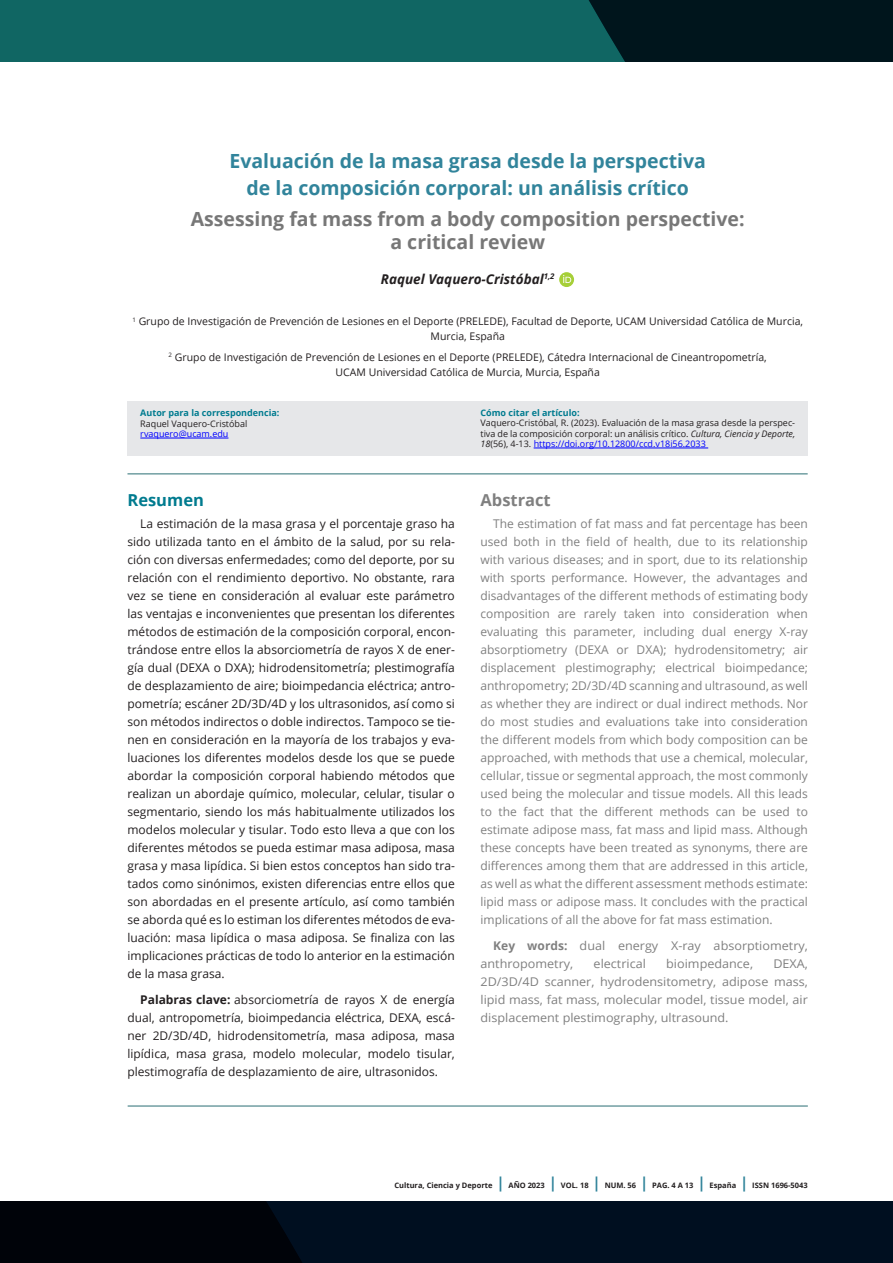
<style>
.page{position:relative;width:893px;height:1263px;background:#fff}
.page>*{position:absolute;margin:0;border:0;box-sizing:border-box;transform-origin:0 0}
.TITULO_ARTICULO_Cast{font:700 19.5px/27px "Open Sans";color:#31849b;text-align:center}
.TITULO_ARTICULO_Ingl{font:700 19.5px/22.5px "Open Sans";color:#777;text-align:center}
.subtitulo_H3{font:700 16.5px "Open Sans";color:#808080}
.subtitulo_H3-2{font:700 16.5px "Open Sans";color:#007b8f}
.autores{font:italic 700 13.5px "Open Sans";color:#231f20}
.Cuerpo_de_texto_P{font:12px/18px "Open Sans";color:#231f20;text-align:justify}
.Cuerpo_de_texto_P-2{font:12px/18px "Open Sans";color:#808080;text-align:justify}
.Cuerpo_de_texto_P-3{font:12px/18px "Open Sans";color:#808080;scale:1.05 1}
.Filiacion{font:10.5px/15px "Open Sans";color:#231f20;text-align:center}
.portada_regular{font:9px/10.5px "Open Sans";color:#231f20;text-align:justify}
.Portada_bold{font:700 9px "Open Sans";color:#007b8f}
.portada_regular-2{font:9px "Open Sans";color:#00f}
.maestras{font:700 7.5px "Open Sans";color:#231f20}
.s1{font-style:italic}
.s2{color:#00f}
.s3{font-weight:700}
.s4{font-size:15px;color:#31849b}
</style>
<div class="page">
<svg style="left:0;top:1201px;width:893px;height:62px;background:#000b18"></svg>
<div style="left:0;top:0;width:893px;height:62px;background:#106663"></div>
<div style="left:589px;top:0;width:304px;height:62px;background:#00151c"></div>
<div style="left:127px;top:402px;width:681px;height:54px;background:#e6e7e9"></div>
<hr style="left:127px;top:473px;width:681px;height:1px;background:#2a6e73">
<hr style="left:128px;top:1106px;width:680px;height:1px;background:#2a6e73">
<hr style="left:140px;top:438px;width:88px;height:1px;background:#00f">
<svg style="left:559px;top:272px;width:15px;height:15px"></svg>
<svg style="left:563px;top:275px;width:8px;height:8px"></svg>
<hr style="left:534px;top:448px;width:174px;height:1px;background:#00f">
<p class="TITULO_ARTICULO_Cast" style="left:229px;top:147px;width:478px">Evaluación de la masa grasa desde la perspectiva de la composición corporal: un análisis crítico</p>
<p class="TITULO_ARTICULO_Ingl" style="left:191px;top:207px;width:555px">Assessing fat mass from a body composition perspective: a critical review</p>
<p class="autores" style="left:381px;top:269px;width:175px">Raquel Vaquero-Cristóbal<sup>1,2</sup></p>
<p class="Filiacion" style="left:132px;top:314px;width:672px"><sup>1</sup> Grupo de Investigación de Prevención de Lesiones en el Deporte (PRELEDE), Facultad de Deporte, UCAM Universidad Católica de Murcia,<br>Murcia, España</p>
<p class="Filiacion" style="left:169px;top:349px;width:600px"><sup>2</sup> Grupo de Investigación de Prevención de Lesiones en el Deporte (PRELEDE), Cátedra Internacional de Cineantropometría,<br>UCAM Universidad Católica de Murcia, Murcia, España</p>
<p class="Portada_bold" style="left:140px;top:407px;width:141px">Autor para la correspondencia:</p>
<p class="portada_regular" style="left:140px;top:418px;width:109px">Raquel Vaquero-Cristóbal</p>
<p class="portada_regular-2" style="left:140px;top:428px;width:90px">rvaquero@ucam.edu</p>
<p class="Portada_bold" style="left:480px;top:406px;width:101px">Cómo citar el artículo:</p>
<p class="portada_regular" style="left:480px;top:417px;width:316px">Vaquero-Cristóbal, R. (2023). Evaluación de la masa grasa desde la perspec&shy;tiva de la composición corporal: un análisis crítico. <span class="s1">Cultura, Ciencia y Deporte, 18</span>(56), 4-13. <span class="s2">https://doi.org/10.12800/ccd.v18i56.2033</span></p>
<p class="subtitulo_H3-2" style="left:127px;top:488px;width:78px">Resumen</p>
<p class="Cuerpo_de_texto_P" style="left:127px;top:514px;width:329px;text-indent:13px">La estimación de la masa grasa y el porcentaje graso ha sido utilizada tanto en el ámbito de la salud, por su rela&shy;ción con diversas enfermedades; como del deporte, por su relación con el rendimiento deportivo. No obstante, rara vez se tiene en consideración al evaluar este parámetro las ventajas e inconvenientes que presentan los diferentes métodos de estimación de la composición corporal, encon&shy;trándose entre ellos la absorciometría de rayos X de ener&shy;gía dual (DEXA o DXA); hidrodensitometría; plestimografía de desplazamiento de aire; bioimpedancia eléctrica; antro&shy;pometría; escáner 2D/3D/4D y los ultrasonidos, así como si son métodos indirectos o doble indirectos. Tampoco se tie&shy;nen en consideración en la mayoría de los trabajos y eva&shy;luaciones los diferentes modelos desde los que se puede abordar la composición corporal habiendo métodos que realizan un abordaje químico, molecular, celular, tisular o segmentario, siendo los más habitualmente utilizados los modelos molecular y tisular. Todo esto lleva a que con los diferentes métodos se pueda estimar masa adiposa, masa grasa y masa lipídica. Si bien estos conceptos han sido tra&shy;tados como sinónimos, existen diferencias entre ellos que son abordadas en el presente artículo, así como también se aborda qué es lo estiman los diferentes métodos de eva&shy;luación: masa lipídica o masa adiposa. Se finaliza con las implicaciones prácticas de todo lo anterior en la estimación de la masa grasa.</p>
<p class="Cuerpo_de_texto_P" style="left:127px;top:991px;width:329px;text-indent:13px"><span class="s3">Palabras clave:</span> absorciometría de rayos X de energía dual, antropometría, bioimpedancia eléctrica, DEXA, escá&shy;ner 2D/3D/4D, hidrodensitometría, masa adiposa, masa lipídica, masa grasa, modelo molecular, modelo tisular, plestimografía de desplazamiento de aire, ultrasonidos.</p>
<p class="subtitulo_H3" style="left:480px;top:488px;width:72px">Abstract</p>
<p class="Cuerpo_de_texto_P-2" style="left:480px;top:514px;width:329px;text-indent:13px">The estimation of fat mass and fat percentage has been used both in the field of health, due to its relationship with various diseases; and in sport, due to its relationship with sports performance. However, the advantages and disadvantages of the different methods of estimating body composition are rarely taken into consideration when evaluating this parameter, including dual energy X-ray absorptiometry (DEXA or DXA); hydrodensitometry; air displacement plestimography; electrical bioimpedance; anthropometry; 2D/3D/4D scanning and ultrasound, as well as whether they are indirect or dual indirect methods. Nor do most studies and evaluations take into consideration the different models from which body composition can be approached, with methods that use a chemical, molecular, cellular, tissue or segmental approach, the most commonly used being the molecular and tissue models. All this leads to the fact that the different methods can be used to estimate adipose mass, fat mass and lipid mass. Although these concepts have been treated as synonyms, there are differences among them that are addressed in this article, as well as what the different assessment methods estimate: lipid mass or adipose mass. It concludes with the practical implications of all the above for fat mass estimation.</p>
<p class="Cuerpo_de_texto_P-3" style="left:480px;top:937px;width:313px;text-indent:13px"><span class="s3">Key words:</span> dual energy X-ray absorptiometry, anthropometry,</p>
<p class="Cuerpo_de_texto_P-3" style="left:594px;top:955px;width:51px">electrical</p>
<p class="Cuerpo_de_texto_P-3" style="left:666px;top:955px;width:84px">bioimpedance,</p>
<p class="Cuerpo_de_texto_P-3" style="left:480px;top:955px;width:313px;text-align:justify;text-indent:293px">DEXA, 2D/3D/4D scanner, hydrodensitometry, adipose mass, lipid mass, fat mass, molecular model, tissue model, air displacement plestimography, ultrasound.</p>
<p class="maestras" style="left:394px;top:1180px;width:415px">Cultura, Ciencia y Deporte <span class="s4">|</span> AÑO 2023 <span class="s4">|</span> VOL. 18 <span class="s4">|</span> NUM. 56 <span class="s4">|</span> PAG. 4 A 13 <span class="s4">|</span> España <span class="s4">|</span> ISSN 1696-5043</p>
</div>
